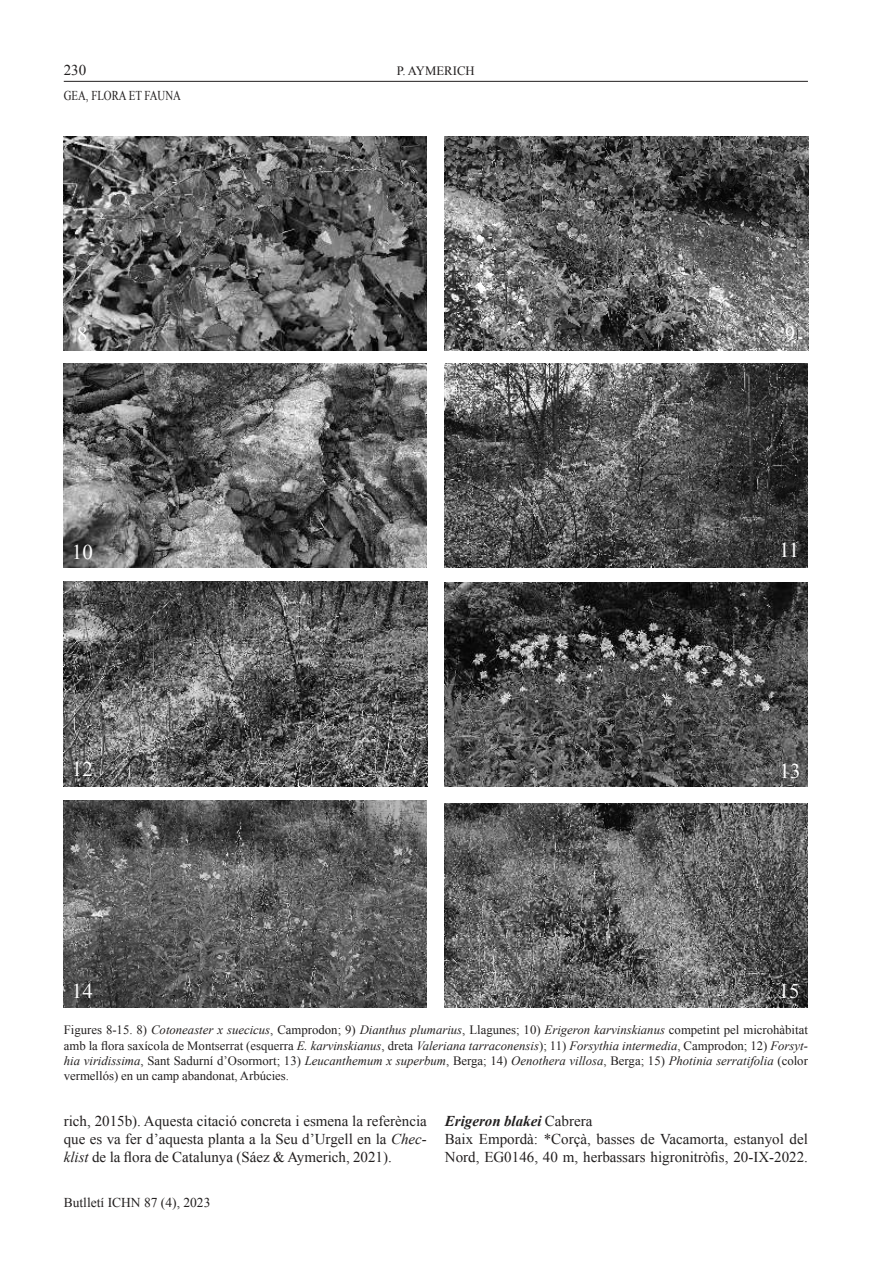
<style>
.page{position:relative;width:893px;height:1263px;background:#fff}
.page>*{position:absolute;margin:0;border:0;box-sizing:border-box;transform-origin:0 0}
.t1{font:21px "Times New Roman";color:#fff}
.t2{font:15px/18px "Times New Roman";color:#221f1f;text-align:justify}
.t3{font:13.5px "Times New Roman";color:#221f1f}
.t4{font:13.5px "Times New Roman";color:#221f1f;scale:.8 1}
.t5{font:12.75px/15.3px "Times New Roman";color:#221f1f;text-align:justify}
.s1{font-style:italic}
.s2{font-weight:700;font-style:italic}
</style>
<div class="page">
<hr style="left:64px;top:81px;width:744px;height:1px;background:#221f1f">
<img style="left:64px;top:136px;width:363px;height:214px">
<img style="left:445px;top:136px;width:363px;height:214px">
<img style="left:64px;top:363px;width:363px;height:205px">
<img style="left:445px;top:364px;width:363px;height:204px">
<img style="left:64px;top:581px;width:364px;height:205px">
<img style="left:445px;top:582px;width:363px;height:205px">
<img style="left:64px;top:800px;width:362px;height:207px">
<img style="left:445px;top:803px;width:363px;height:204px">
<p class="t2" style="left:64px;top:63px;width:24px">230</p>
<p class="t4" style="left:64px;top:90px;width:148px">GEA, FLORA ET FAUNA</p>
<p class="t5" style="left:397px;top:63px;width:79px">P. AYMERICH</p>
<h1 class="t1" style="left:77px;top:326px;width:12px">8</h1>
<h1 class="t1" style="left:785px;top:319px;width:12px">9</h1>
<h1 class="t1" style="left:72px;top:544px;width:22px">10</h1>
<h1 class="t1" style="left:779px;top:543px;width:22px">11</h1>
<h1 class="t1" style="left:72px;top:762px;width:22px">12</h1>
<h1 class="t1" style="left:779px;top:763px;width:22px">13</h1>
<h1 class="t1" style="left:72px;top:983px;width:22px">14</h1>
<h1 class="t1" style="left:779px;top:983px;width:22px">15</h1>
<p class="t5" style="left:64px;top:1022px;width:746px">Figures 8-15. 8) <span class="s1">Cotoneaster x suecicus</span>, Camprodon; 9) <span class="s1">Dianthus plumarius</span>, Llagunes; 10) <span class="s1">Erigeron karvinskianus</span> competint pel microhàbitat amb la flora saxícola de Montserrat (esquerra <span class="s1">E. karvinskianus</span>, dreta <span class="s1">Valeriana tarraconensis</span>); 11) <span class="s1">Forsythia intermedia</span>, Camprodon; 12) <span class="s1">Forsyt&shy;hia viridissima</span>, Sant Sadurní d’Osormort; 13) <span class="s1">Leucanthemum x superbum</span>, Berga; 14) <span class="s1">Oenothera villosa</span>, Berga; 15) <span class="s1">Photinia serratifolia</span> (color vermellós) en un camp abandonat, Arbúcies.</p>
<p class="t2" style="left:64px;top:1112px;width:365px">rich, 2015b). Aquesta citació concreta i esmena la referència que es va fer d’aquesta planta a la Seu d’Urgell en la <span class="s1">Chec&shy;klist</span> de la flora de Catalunya (Sáez &amp; Aymerich, 2021).</p>
<p class="t2" style="left:445px;top:1113px;width:365px;text-align:left"><span class="s2">Erigeron blakei</span> Cabrera<br>Baix Empordà: *Corçà, basses de Vacamorta, estanyol del<br>Nord, EG0146, 40 m, herbassars higronitròfis, 20-IX-2022.</p>
<p class="t3" style="left:64px;top:1198px;width:148px">Butlletí ICHN 87 (4), 2023</p>
</div>
